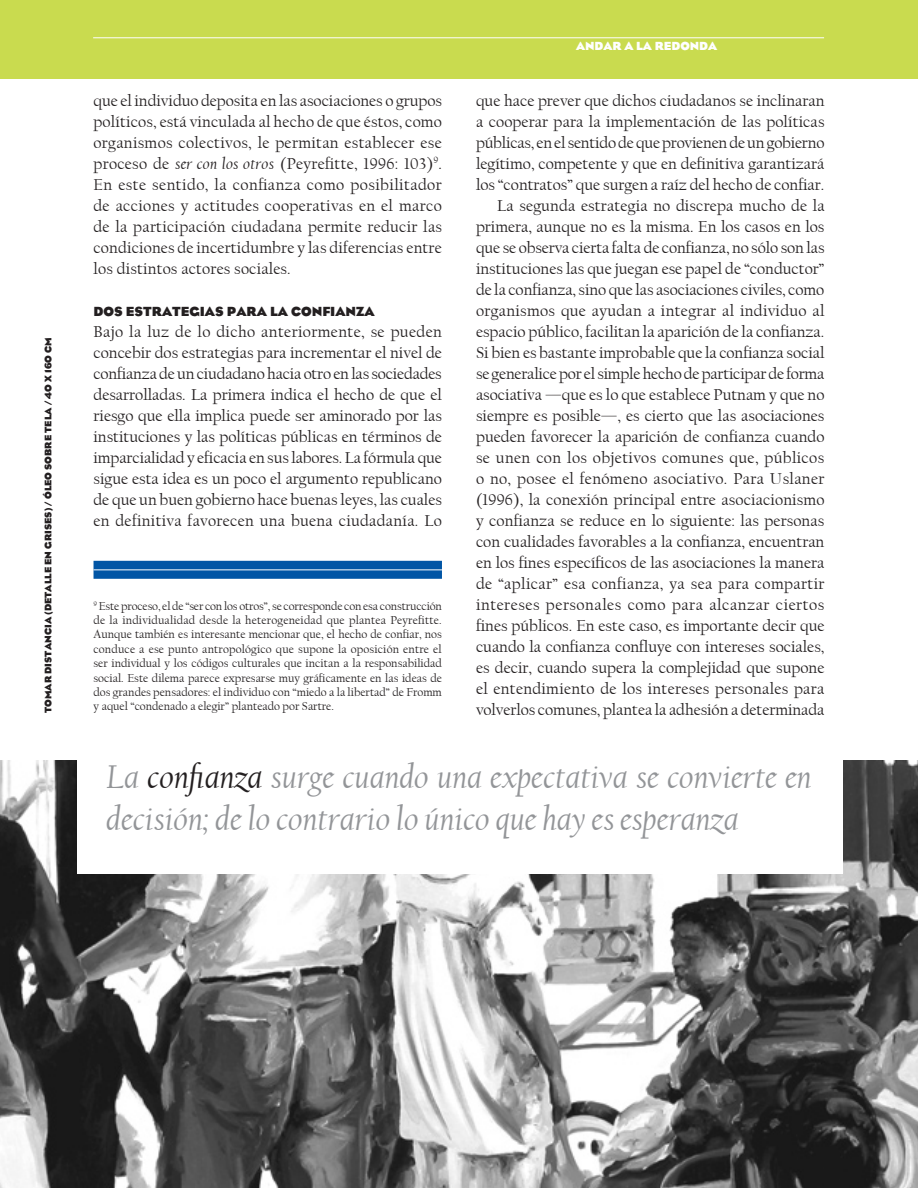
<style>
.page{position:relative;width:918px;height:1188px;background:#fff}
.page>*{position:absolute;margin:0;border:0;box-sizing:border-box;transform-origin:0 0}
.t1{font:italic 34.5px/42px "Californian FB";color:#939598}
.t2{font:16.5px/21px "Californian FB";color:#231f20;text-align:justify}
.t3{font:700 13.5px "Eagle";color:#231f20}
.t4{font:12px/14.4px "Californian FB";color:#231f20;text-align:justify}
.t5{font:700 12px "Eagle";color:#fff}
.t6{font:700 9.75px "Eagle";color:#231f20}
.s1{font-style:italic}
.s2{color:#231f20}
</style>
<div class="page">
<img style="left:0;top:761px;width:918px;height:427px">
<div style="left:77px;top:747px;width:765px;height:127px;background:#fff"></div>
<div style="left:0;top:0;width:918px;height:79px;background:#c9db4f"></div>
<hr style="left:93px;top:37px;width:731px;height:1px;background:#fff">
<div style="left:94px;top:561px;width:348px;height:18px;background:#0155a5"></div>
<hr style="left:94px;top:569px;width:348px;height:1px;background:#fff">
<p class="t6" style="left:43px;top:713px;width:377px;rotate:-90deg">TOMAR DISTANCIA (DETALLE EN GRISES) / ÓLEO SOBRE TELA / 40 X 160 CM</p>
<p class="t2" style="left:94px;top:90px;width:350px">que el individuo deposita en las asociaciones o grupos políticos, está vinculada al hecho de que éstos, como organismos colectivos, le permitan establecer ese proceso de <span class="s1">ser con los otros</span> (Peyrefitte, 1996: 103)<sup>9</sup>.<br>En este sentido, la confianza como posibilitador de acciones y actitudes cooperativas en el marco de la participación ciudadana permite reducir las condiciones de incertidumbre y las diferencias entre los distintos actores sociales.</p>
<p class="t3" style="left:94px;top:304px;width:43px">DOS ESTRATEGIAS</p>
<p class="t3" style="left:227px;top:304px;width:11px">PARA</p>
<p class="t3" style="left:270px;top:304px;width:106px">LA CONFIANZA</p>
<p class="t2" style="left:94px;top:321px;width:350px">Bajo la luz de lo dicho anteriormente, se pueden concebir dos estrategias para incrementar el nivel de confianza de un ciudadano hacia otro en las sociedades desarrolladas. La primera indica el hecho de que el riesgo que ella implica puede ser aminorado por las instituciones y las políticas públicas en términos de imparcialidad y eficacia en sus labores. La fórmula que sigue esta idea es un poco el argumento republicano de que un buen gobierno hace buenas leyes, las cuales en definitiva favorecen una buena ciudadanía. Lo</p>
<p class="t4" style="left:94px;top:599px;width:350px"><sup>9</sup> Este proceso, el de “ser con los otros”, se corresponde con esa construcción de la individualidad desde la heterogeneidad que plantea Peyrefitte.<br>Aunque también es interesante mencionar que, el hecho de confiar, nos conduce a ese punto antropológico que supone la oposición entre el ser individual y los códigos culturales que incitan a la responsabilidad social. Este dilema parece expresarse muy gráficamente en las ideas de dos grandes pensadores: el individuo con “miedo a la libertad” de Fromm</p>
<p class="t4" style="left:94px;top:699px;width:242px">y aquel “condenado a elegir” planteado por Sartre.</p>
<p class="t5" style="left:576px;top:39px;width:143px">ANDAR A LA REDONDA</p>
<p class="t2" style="left:476px;top:90px;width:350px;text-align:right">que hace prever que dichos ciudadanos se inclinaran a cooperar para la implementación de las políticas públicas, en el sentido de que provienen de un gobierno legítimo, competente y que en definitiva garantizará los “contratos” que surgen a raíz del hecho de confiar.<br>La segunda estrategia no discrepa mucho de la primera, aunque no es la misma. En los casos en los que se observa cierta falta de confianza, no sólo son las instituciones las que juegan ese papel de “conductor” de la confianza, sino que las asociaciones civiles, como organismos que ayudan a integrar al individuo al espacio público, facilitan la aparición de la confianza.<br>Si bien es bastante improbable que la confianza social se generalice por el simple hecho de participar de forma asociativa —que es lo que establece Putnam y que no siempre es posible—, es cierto que las asociaciones pueden favorecer la aparición de confianza cuando se unen con los objetivos comunes que, públicos o no, posee el fenómeno asociativo. Para Uslaner (1996), la conexión principal entre asociacionismo y confianza se reduce en lo siguiente: las personas con cualidades favorables a la confianza, encuentran en los fines específicos de las asociaciones la manera de “aplicar” esa confianza, ya sea para compartir intereses personales como para alcanzar ciertos fines públicos. En este caso, es importante decir que cuando la confianza confluye con intereses sociales, es decir, cuando supera la complejidad que supone el entendimiento de los intereses personales para volverlos comunes, plantea la adhesión a determinada</p>
<h1 class="t1" style="left:106px;top:756px;width:707px">La <span class="s2">confianza</span> surge cuando una expectativa se convierte en decisión; de lo contrario lo único que hay es esperanza</h1>
</div>
